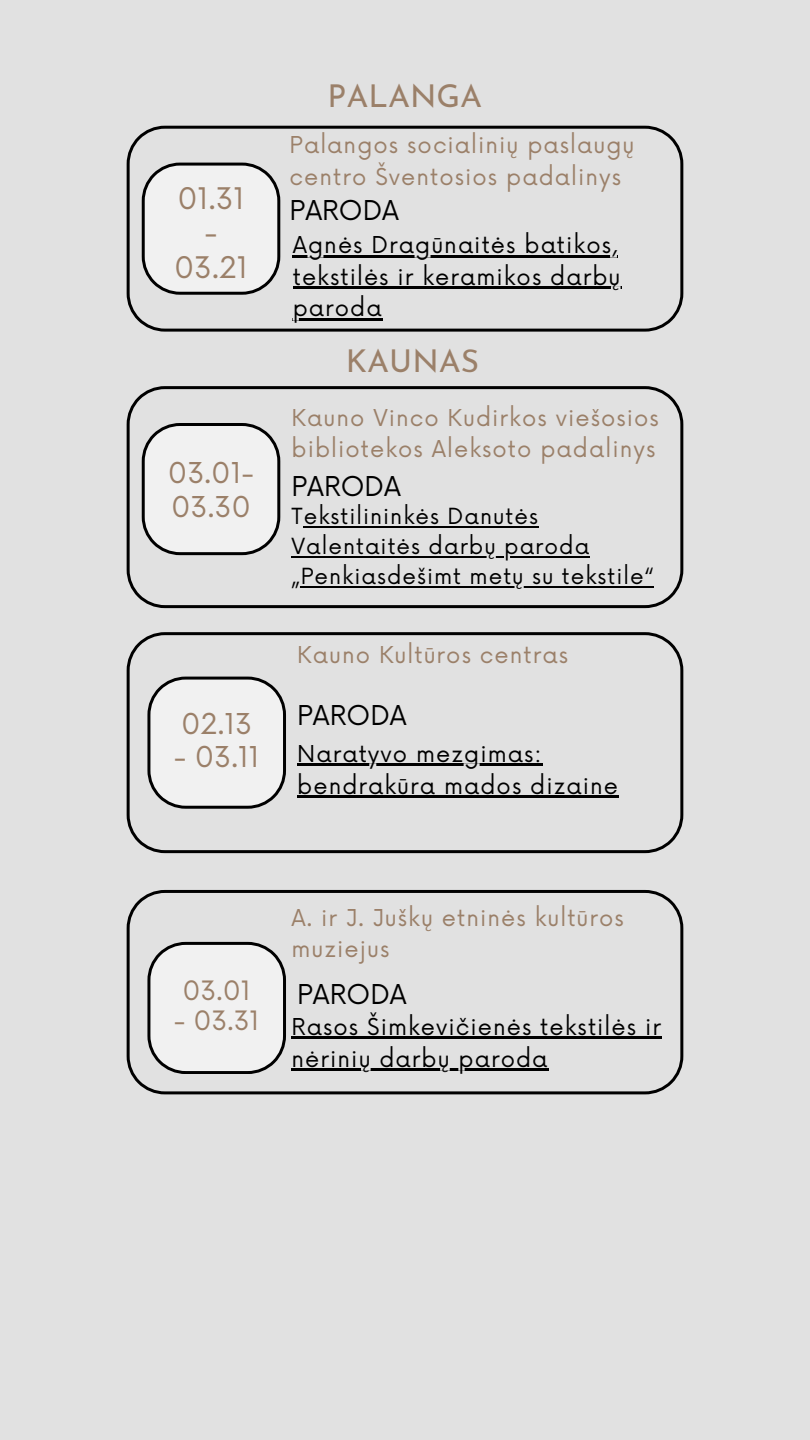
<style>
.page{position:relative;width:810px;height:1440px;background:#e1e1e1}
.page>*{position:absolute;margin:0;border:0;box-sizing:border-box;transform-origin:0 0}
.t1{font:31.5px "Josefin Sans";color:#9b8069}
.t2{font:29px/34.5px "Now";color:#9b8069;text-align:center}
.t3{font:28px/33.8px "Now";color:#9b8069}
.t4{font:26.6px "Now";color:#000}
.t5{font:26px "Now";color:#9b8069}
.t6{font:22.7px/31.5px "Now";letter-spacing:.045em;color:#9b8069}
.t7{font:22.7px/31.5px "Now";letter-spacing:.045em;color:#000}
.t8{font:21.7px/30px "Now";letter-spacing:.045em;color:#000}
</style>
<div class="page">
<svg style="left:127px;top:126px;width:556px;height:206px"></svg>
<svg style="left:142px;top:163px;width:138px;height:132px"></svg>
<hr style="left:293px;top:255px;width:325px;height:2px;background:#000">
<hr style="left:293px;top:286px;width:329px;height:3px;background:#000">
<hr style="left:293px;top:318px;width:90px;height:2px;background:#000">
<svg style="left:127px;top:632px;width:556px;height:221px"></svg>
<svg style="left:147px;top:677px;width:139px;height:132px"></svg>
<hr style="left:297px;top:764px;width:246px;height:2px;background:#000">
<hr style="left:297px;top:795px;width:322px;height:2px;background:#000">
<svg style="left:127px;top:386px;width:556px;height:222px"></svg>
<svg style="left:142px;top:423px;width:138px;height:132px"></svg>
<hr style="left:304px;top:526px;width:235px;height:1px;background:#000">
<hr style="left:292px;top:556px;width:298px;height:1px;background:#000">
<hr style="left:292px;top:586px;width:362px;height:1px;background:#000">
<svg style="left:127px;top:890px;width:556px;height:204px"></svg>
<svg style="left:147px;top:942px;width:139px;height:132px"></svg>
<hr style="left:292px;top:1037px;width:370px;height:2px;background:#000">
<hr style="left:292px;top:1068px;width:257px;height:2px;background:#000">
<p class="t2" style="left:174px;top:182px;width:75px">01.31 -<br>03.21</p>
<p class="t3" style="left:168px;top:457px;width:88px">03.01-<br>03.30</p>
<h1 class="t1" style="left:328px;top:83px;width:156px">PALANGA</h1>
<p class="t6" style="left:290px;top:131px;width:346px">Palangos socialinių paslaugų centro Šventosios padalinys</p>
<p class="t4" style="left:290px;top:196px;width:111px">PARODA</p>
<p class="t7" style="left:293px;top:231px;width:329px">Agnės Dragūnaitės batikos, tekstilės ir keramikos darbų paroda</p>
<h1 class="t1" style="left:346px;top:348px;width:135px">KAUNAS</h1>
<p class="t6" style="left:292px;top:403px;width:369px">Kauno Vinco Kudirkos viešosios bibliotekos Aleksoto padalinys</p>
<p class="t4" style="left:292px;top:472px;width:111px">PARODA</p>
<p class="t8" style="left:292px;top:503px;width:363px">Tekstilininkės Danutės<br>Valentaitės darbų paroda „Penkiasdešimt metų su tekstile“</p>
<p class="t6" style="left:297px;top:640px;width:272px">Kauno Kultūros centras</p>
<p class="t3" style="left:181px;top:708px;width:73px">02.13</p>
<p class="t4" style="left:297px;top:701px;width:111px">PARODA</p>
<p class="t3" style="left:174px;top:742px;width:87px">- 03.11</p>
<p class="t7" style="left:297px;top:739px;width:322px">Naratyvo mezgimas: bendrakūra mados dizaine</p>
<p class="t6" style="left:292px;top:903px;width:334px">A. ir J. Juškų etninės kultūros muziejus</p>
<p class="t5" style="left:183px;top:976px;width:70px">03.01</p>
<p class="t4" style="left:297px;top:979px;width:111px">PARODA</p>
<p class="t7" style="left:174px;top:1012px;width:489px;text-align:center"><sup>-</sup> <sup>03.31</sup> Rasos Šimkevičienės tekstilės ir nėrinių darbų paroda</p>
</div>
